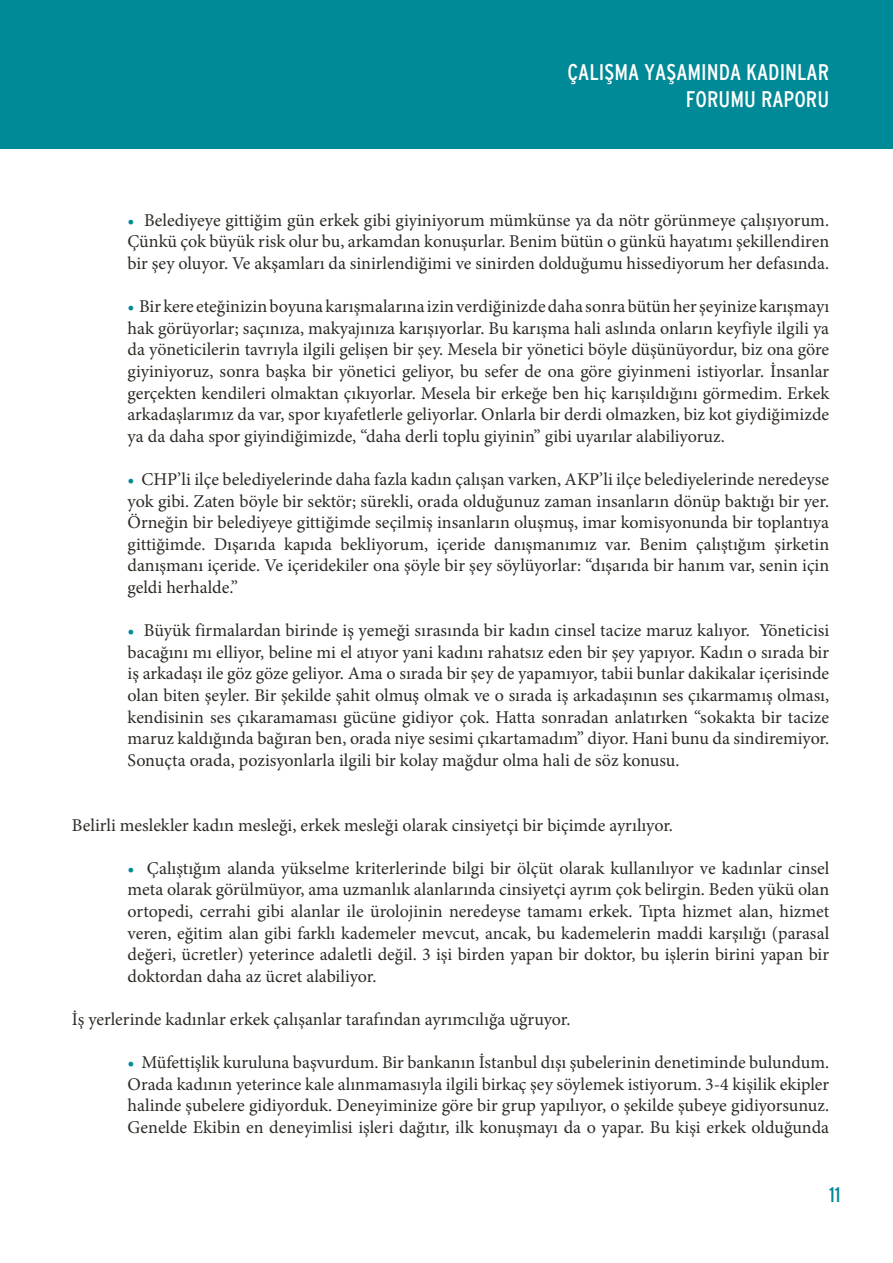
<style>
.page{position:relative;width:893px;height:1263px;background:#fff}
.page>*{position:absolute;margin:0;border:0;box-sizing:border-box;transform-origin:0 0}
.t1{font:condensed 22.5px/27px "Interstate";color:#fff;text-align:right}
.t2{font:condensed 21px "Interstate";color:#008996}
.t3{font:18px/21.6px "Minion Pro";color:#2e2a25;text-align:justify}
.s1{color:#008996}
</style>
<div class="page">
<div style="left:0;top:0;width:893px;height:149px;background:#008996"></div>
<p class="t1" style="left:567px;top:58px;width:263px">ÇALIŞMA YAŞAMINDA KADINLAR<br>FORUMU RAPORU</p>
<p class="t3" style="left:128px;top:209px;width:703px"><span class="s1">•</span> Belediyeye gittiğim gün erkek gibi giyiniyorum mümkünse ya da nötr görünmeye çalışıyorum.<br>Çünkü çok büyük risk olur bu, arkamdan konuşurlar. Benim bütün o günkü hayatımı şekillendiren bir şey oluyor. Ve akşamları da sinirlendiğimi ve sinirden dolduğumu hissediyorum her defasında.</p>
<p class="t3" style="left:128px;top:296px;width:703px"><span class="s1">•</span> Bir kere eteğinizin boyuna karışmalarına izin verdiğinizde daha sonra bütün her şeyinize karışmayı hak görüyorlar; saçınıza, makyajınıza karışıyorlar. Bu karışma hali aslında onların keyfiyle ilgili ya da yöneticilerin tavrıyla ilgili gelişen bir şey. Mesela bir yönetici böyle düşünüyordur, biz ona göre giyiniyoruz, sonra başka bir yönetici geliyor, bu sefer de ona göre giyinmeni istiyorlar. İnsanlar gerçekten kendileri olmaktan çıkıyorlar. Mesela bir erkeğe ben hiç karışıldığını görmedim. Erkek arkadaşlarımız da var, spor kıyafetlerle geliyorlar. Onlarla bir derdi olmazken, biz kot giydiğimizde ya da daha spor giyindiğimizde, “daha derli toplu giyinin” gibi uyarılar alabiliyoruz.</p>
<p class="t3" style="left:128px;top:468px;width:703px"><span class="s1">•</span> CHP’li ilçe belediyelerinde daha fazla kadın çalışan varken, AKP’li ilçe belediyelerinde neredeyse yok gibi. Zaten böyle bir sektör; sürekli, orada olduğunuz zaman insanların dönüp baktığı bir yer.<br>Örneğin bir belediyeye gittiğimde seçilmiş insanların oluşmuş, imar komisyonunda bir toplantıya gittiğimde. Dışarıda kapıda bekliyorum, içeride danışmanımız var. Benim çalıştığım şirketin danışmanı içeride. Ve içeridekiler ona şöyle bir şey söylüyorlar: “dışarıda bir hanım var, senin için geldi herhalde.”</p>
<p class="t3" style="left:128px;top:620px;width:703px"><span class="s1">•</span> Büyük firmalardan birinde iş yemeği sırasında bir kadın cinsel tacize maruz kalıyor. Yöneticisi bacağını mı elliyor, beline mi el atıyor yani kadını rahatsız eden bir şey yapıyor. Kadın o sırada bir iş arkadaşı ile göz göze geliyor. Ama o sırada bir şey de yapamıyor, tabii bunlar dakikalar içerisinde olan biten şeyler. Bir şekilde şahit olmuş olmak ve o sırada iş arkadaşının ses çıkarmamış olması, kendisinin ses çıkaramaması gücüne gidiyor çok. Hatta sonradan anlatırken “sokakta bir tacize maruz kaldığında bağıran ben, orada niye sesimi çıkartamadım” diyor. Hani bunu da sindiremiyor.<br>Sonuçta orada, pozisyonlarla ilgili bir kolay mağdur olma hali de söz konusu.</p>
<p class="t3" style="left:72px;top:814px;width:602px">Belirli meslekler kadın mesleği, erkek mesleği olarak cinsiyetçi bir biçimde ayrılıyor.</p>
<p class="t3" style="left:128px;top:857px;width:703px"><span class="s1">•</span> Çalıştığım alanda yükselme kriterlerinde bilgi bir ölçüt olarak kullanılıyor ve kadınlar cinsel meta olarak görülmüyor, ama uzmanlık alanlarında cinsiyetçi ayrım çok belirgin. Beden yükü olan ortopedi, cerrahi gibi alanlar ile ürolojinin neredeyse tamamı erkek. Tıpta hizmet alan, hizmet veren, eğitim alan gibi farklı kademeler mevcut, ancak, bu kademelerin maddi karşılığı (parasal değeri, ücretler) yeterince adaletli değil. 3 işi birden yapan bir doktor, bu işlerin birini yapan bir doktordan daha az ücret alabiliyor.</p>
<p class="t3" style="left:72px;top:1008px;width:500px">İş yerlerinde kadınlar erkek çalışanlar tarafından ayrımcılığa uğruyor.</p>
<p class="t3" style="left:128px;top:1052px;width:703px"><span class="s1">•</span> Müfettişlik kuruluna başvurdum. Bir bankanın İstanbul dışı şubelerinin denetiminde bulundum.<br>Orada kadının yeterince kale alınmamasıyla ilgili birkaç şey söylemek istiyorum. 3-4 kişilik ekipler halinde şubelere gidiyorduk. Deneyiminize göre bir grup yapılıyor, o şekilde şubeye gidiyorsunuz.<br>Genelde Ekibin en deneyimlisi işleri dağıtır, ilk konuşmayı da o yapar. Bu kişi erkek olduğunda</p>
<p class="t2" style="left:829px;top:1182px;width:13px">11</p>
</div>
